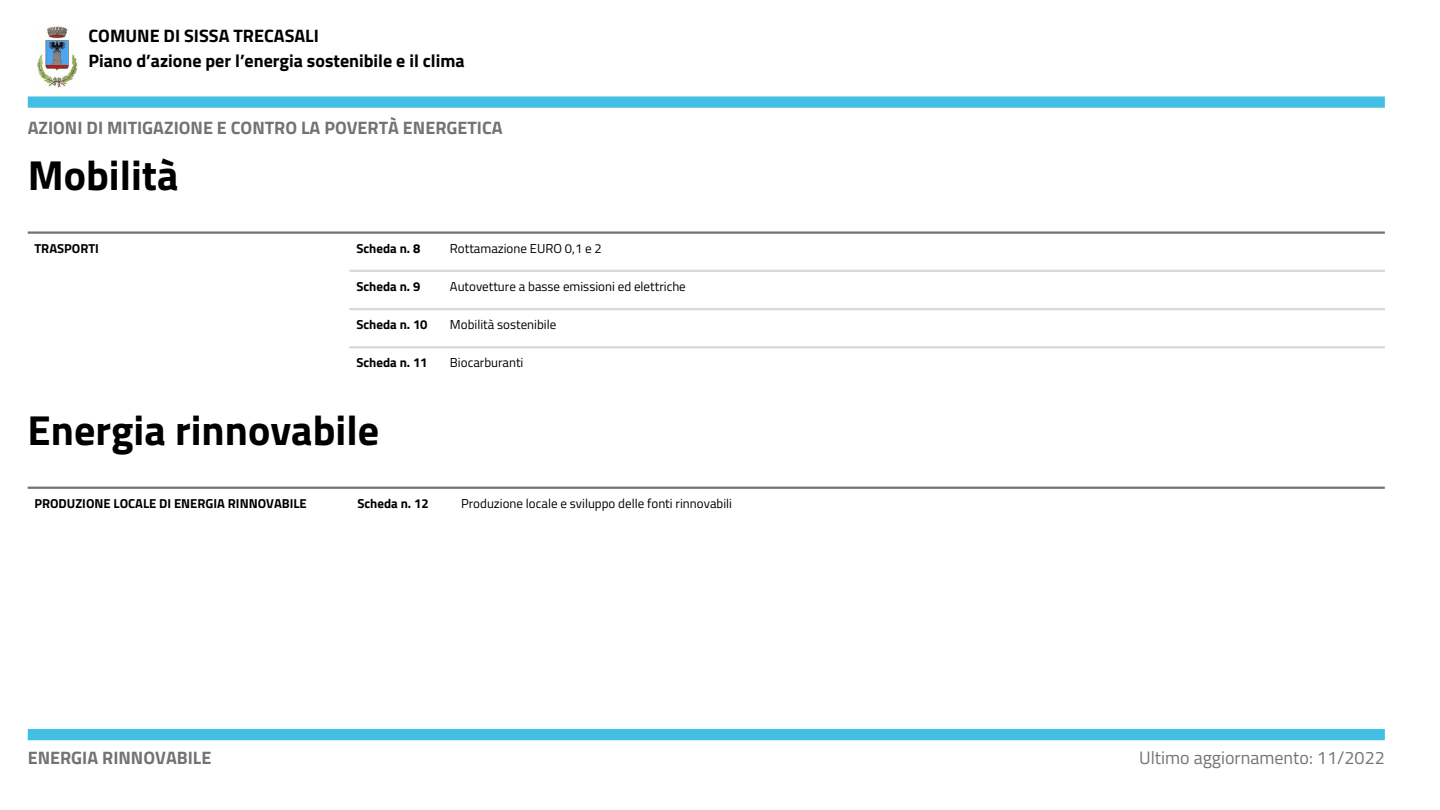
<style>
.page{position:relative;width:1440px;height:810px;background:#fff}
.page>*{position:absolute;margin:0;border:0;box-sizing:border-box;transform-origin:0 0}
.t1{font:700 42px "Titillium Web";color:#000}
.t2{font:700 18px/24.8px "Titillium Web";color:#000}
.t3{font:700 18px "Titillium Web";color:#737373}
.t4{font:18px "Titillium Web";color:#737373}
.t5{font:13px "Titillium Web";color:#000}
.t6{font:700 13px "Titillium Web";color:#000}
</style>
<div class="page">
<div style="left:28px;top:96px;width:1357px;height:12px;background:#42bfe2"></div>
<div style="left:28px;top:729px;width:1357px;height:11px;background:#42bfe2"></div>
<hr style="left:28px;top:487px;width:1357px;height:2px;background:#737373">
<hr style="left:28px;top:231px;width:1357px;height:3px;background:#737373">
<hr style="left:350px;top:270px;width:1035px;height:2px;background:#d9d9d9">
<hr style="left:350px;top:308px;width:1035px;height:2px;background:#d9d9d9">
<hr style="left:350px;top:346px;width:1035px;height:2px;background:#d9d9d9">
<img style="left:37px;top:26px;width:41px;height:62px">
<p class="t2" style="left:89px;top:23px;width:378px">COMUNE DI SISSA TRECASALI<br>Piano d’azione per l’energia sostenibile e il clima</p>
<h2 class="t3" style="left:28px;top:114px;width:476px">AZIONI DI MITIGAZIONE E CONTRO LA POVERTÀ ENERGETICA</h2>
<p class="t1" style="left:28px;top:142px;width:152px">Mobilità</p>
<p class="t6" style="left:34px;top:238px;width:66px">TRASPORTI</p>
<p class="t6" style="left:356px;top:238px;width:65px">Scheda n. 8</p>
<p class="t5" style="left:450px;top:238px;width:153px">Rottamazione EURO 0,1 e 2</p>
<p class="t6" style="left:356px;top:276px;width:65px">Scheda n. 9</p>
<p class="t5" style="left:450px;top:276px;width:237px">Autovetture a basse emissioni ed elettriche</p>
<p class="t6" style="left:356px;top:314px;width:73px">Scheda n. 10</p>
<p class="t5" style="left:450px;top:314px;width:108px">Mobilità sostenibile</p>
<p class="t6" style="left:356px;top:353px;width:73px">Scheda n. 11</p>
<h1 class="t5" style="left:450px;top:353px;width:75px">Biocarburanti</h1>
<p class="t1" style="left:28px;top:397px;width:353px">Energia rinnovabile</p>
<p class="t6" style="left:34px;top:493px;width:274px">PRODUZIONE LOCALE DI ENERGIA RINNOVABILE</p>
<h3 class="t6" style="left:357px;top:493px;width:73px">Scheda n. 12</h3>
<p class="t5" style="left:461px;top:493px;width:272px">Produzione locale e sviluppo delle fonti rinnovabili</p>
<h1 class="t3" style="left:28px;top:744px;width:185px">ENERGIA RINNOVABILE</h1>
<p class="t4" style="left:1139px;top:744px;width:247px">Ultimo aggiornamento: 11/2022</p>
</div>
